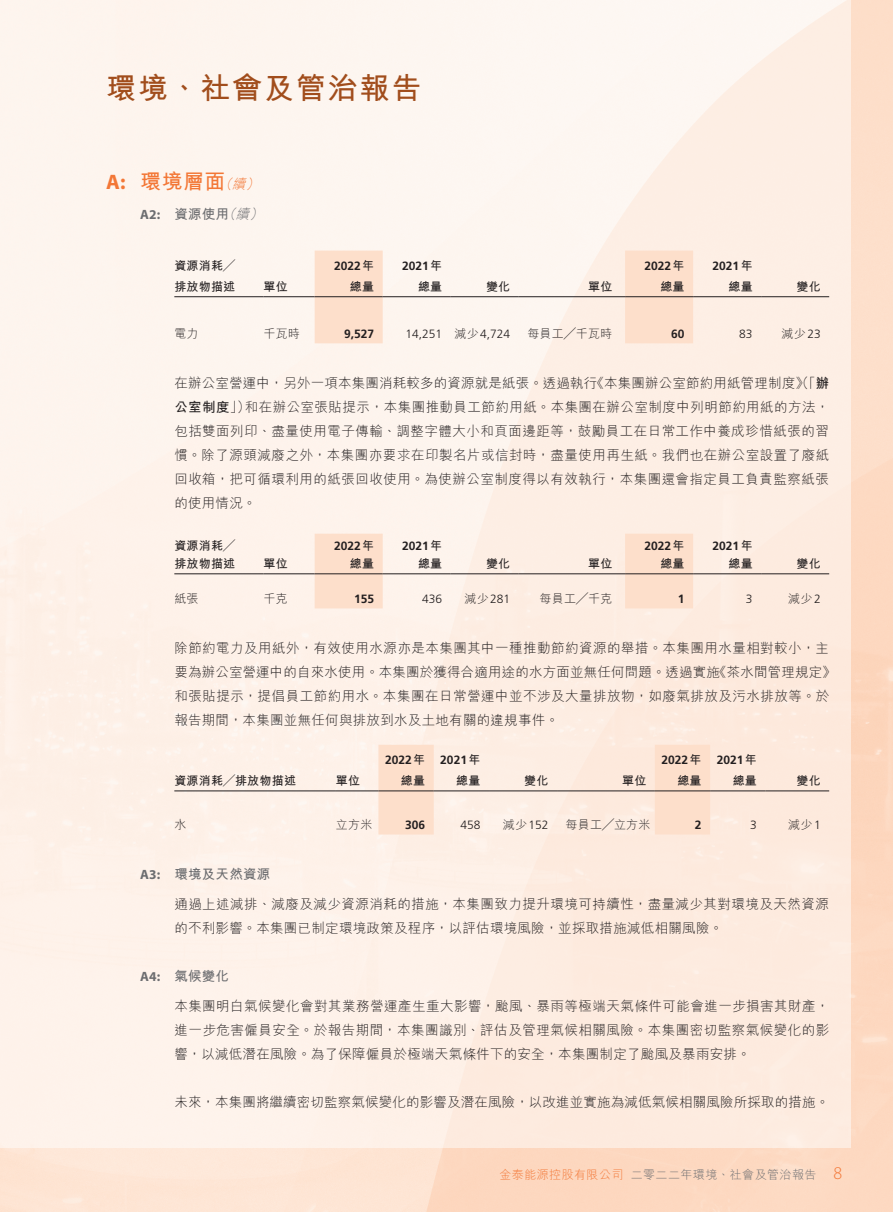
<style>
.page{position:relative;width:893px;height:1212px;background:#fff}
.page>*{position:absolute;margin:0;border:0;box-sizing:border-box;transform-origin:0 0}
.t1{font:700 30px "M Hei HK";letter-spacing:.06em;color:#a14d1c}
._01_H1{font:700 21px "M Hei HK";color:#f37736}
._01_H1-2{font:700 21px "Myriad Pro";color:#f37736}
.t2{font:300 18px "Myriad Pro";color:#f37736}
._00_txt{font:300 13.5px/24px "M Hei HK";letter-spacing:.035em;color:#231f20}
._00_txt-2{font:300 13.5px "M Hei HK";letter-spacing:.01em;color:#231f20}
._00_txt-3{font:300 13.5px "M Hei HK";letter-spacing:.015em;color:#231f20}
._02_H2{font:700 13.5px "M Hei HK";letter-spacing:.02em;color:#6c6d70}
._02_H2-2{font:700 13.5px "Myriad Pro";color:#6c6d70}
._01_H1-3{font:italic 300 13.5px "M Hei HK";color:#f37736}
._02_H2-3{font:italic 300 13.5px "M Hei HK";color:#6c6d70}
._50_Table_txt{font:700 12px "M Hei HK";letter-spacing:.02em;color:#231f20}
._50_Table_txt-2{font:700 12px "Frutiger LT Std";color:#231f20}
._50_Table_txt-3{font:300 12px "M Hei HK";letter-spacing:.02em;color:#231f20}
._50_Table_txt-4{font:300 12px "Frutiger LT Std";color:#231f20}
.t3{font:300 12px "M Hei HK";letter-spacing:.035em;color:#6c6d70}
.t4{font:300 12px "M Hei HK";letter-spacing:.035em;color:#f37736}
.s1{font-family:"M Hei HK"}
.s2{font-family:"Frutiger LT Std"}
.s3{font-weight:700}
</style>
<div class="page">
<img style="left:0;top:0;width:893px;height:1212px">
<div style="left:0;top:0;width:850px;height:1148px;background:#fdf1e9"></div>
<svg style="left:315px;top:251px;width:378px;height:92px"></svg>
<hr style="left:174px;top:296px;width:90px;height:1px;background:#231f20">
<hr style="left:264px;top:296px;width:51px;height:1px;background:#231f20">
<hr style="left:315px;top:296px;width:68px;height:1px;background:#231f20">
<hr style="left:383px;top:296px;width:68px;height:1px;background:#231f20">
<hr style="left:451px;top:296px;width:68px;height:1px;background:#231f20">
<hr style="left:519px;top:296px;width:106px;height:1px;background:#231f20">
<hr style="left:625px;top:296px;width:68px;height:1px;background:#231f20">
<hr style="left:693px;top:296px;width:68px;height:1px;background:#231f20">
<hr style="left:761px;top:296px;width:68px;height:1px;background:#231f20">
<svg style="left:315px;top:534px;width:378px;height:74px"></svg>
<hr style="left:174px;top:573px;width:90px;height:1px;background:#231f20">
<hr style="left:264px;top:573px;width:51px;height:1px;background:#231f20">
<hr style="left:315px;top:573px;width:68px;height:1px;background:#231f20">
<hr style="left:383px;top:573px;width:68px;height:1px;background:#231f20">
<hr style="left:451px;top:573px;width:68px;height:1px;background:#231f20">
<hr style="left:519px;top:573px;width:106px;height:1px;background:#231f20">
<hr style="left:625px;top:573px;width:68px;height:1px;background:#231f20">
<hr style="left:693px;top:573px;width:68px;height:1px;background:#231f20">
<hr style="left:761px;top:573px;width:68px;height:1px;background:#231f20">
<svg style="left:378px;top:745px;width:332px;height:89px"></svg>
<hr style="left:174px;top:790px;width:162px;height:1px;background:#231f20">
<hr style="left:336px;top:790px;width:42px;height:1px;background:#231f20">
<hr style="left:378px;top:790px;width:56px;height:1px;background:#231f20">
<hr style="left:434px;top:790px;width:55px;height:1px;background:#231f20">
<hr style="left:489px;top:790px;width:68px;height:1px;background:#231f20">
<hr style="left:557px;top:790px;width:98px;height:1px;background:#231f20">
<hr style="left:655px;top:790px;width:55px;height:1px;background:#231f20">
<hr style="left:710px;top:790px;width:55px;height:1px;background:#231f20">
<hr style="left:765px;top:790px;width:64px;height:1px;background:#231f20">
<p class="t1" style="left:106px;top:66px;width:316px">環境、社會及管治報告</p>
<p class="_01_H1-2" style="left:106px;top:168px;width:21px">A:</p>
<p class="_01_H1" style="left:140px;top:166px;width:87px">環境層面</p>
<p class="_01_H1-3" style="left:232px;top:177px;width:18px">續</p>
<p class="_01_H1-3" style="left:219px;top:177px;width:18px">（</p>
<p class="_01_H1-3" style="left:246px;top:177px;width:18px">(</p>
<p class="_02_H2-2" style="left:140px;top:205px;width:21px">A2:</p>
<p class="_02_H2-3" style="left:236px;top:207px;width:18px">續</p>
<p class="_02_H2-3" style="left:222px;top:207px;width:18px">（</p>
<p class="_02_H2-3" style="left:249px;top:207px;width:18px">(</p>
<p class="_02_H2" style="left:174px;top:204px;width:56px">資源使用</p>
<p class="_02_H2-2" style="left:140px;top:866px;width:21px">A3:</p>
<p class="_02_H2-2" style="left:140px;top:968px;width:21px">A4:</p>
<p class="_50_Table_txt" style="left:174px;top:257px;width:62px">資源消耗╱</p>
<p class="_50_Table_txt" style="left:174px;top:278px;width:62px">排放物描述</p>
<p class="_50_Table_txt" style="left:264px;top:278px;width:26px">單位</p>
<p class="_50_Table_txt-2" style="left:334px;top:259px;width:42px">2022<span class="s1">年</span></p>
<p class="_50_Table_txt" style="left:350px;top:278px;width:26px">總量</p>
<p class="_50_Table_txt-2" style="left:402px;top:259px;width:42px">2021<span class="s1">年</span></p>
<p class="_50_Table_txt" style="left:418px;top:278px;width:26px">總量</p>
<p class="_50_Table_txt" style="left:486px;top:278px;width:26px">變化</p>
<p class="_50_Table_txt" style="left:588px;top:278px;width:26px">單位</p>
<p class="_50_Table_txt-2" style="left:644px;top:259px;width:42px">2022<span class="s1">年</span></p>
<p class="_50_Table_txt" style="left:660px;top:278px;width:26px">總量</p>
<p class="_50_Table_txt-2" style="left:712px;top:259px;width:42px">2021<span class="s1">年</span></p>
<p class="_50_Table_txt" style="left:728px;top:278px;width:26px">總量</p>
<p class="_50_Table_txt" style="left:796px;top:278px;width:26px">變化</p>
<p class="_50_Table_txt-3" style="left:174px;top:327px;width:26px">電力</p>
<p class="_50_Table_txt-3" style="left:264px;top:327px;width:38px">千瓦時</p>
<p class="_50_Table_txt-2" style="left:344px;top:326px;width:32px">9,527</p>
<p class="_50_Table_txt-4" style="left:406px;top:327px;width:38px">14,251</p>
<p class="_50_Table_txt-4" style="left:454px;top:327px;width:57px"><span class="s1">減少</span> 4,724</p>
<p class="_50_Table_txt-3" style="left:527px;top:327px;width:86px">每員工╱千瓦時</p>
<p class="_50_Table_txt-2" style="left:671px;top:326px;width:15px">60</p>
<p class="_50_Table_txt-4" style="left:739px;top:327px;width:15px">83</p>
<p class="_50_Table_txt-3" style="left:782px;top:327px;width:41px">減少<span class="s2">23</span></p>
<p class="_00_txt" style="left:245px;top:371px;width:586px;text-indent:-70px">在辦公室營運中，另外一項本集團消耗較多的資源就是紙張。透過執行<br>和在辦公室張貼提示，本集團推動員工節約用紙。本集團在辦公室制度中列明節約用紙的方法，</p>
<p class="_00_txt-3" style="left:591px;top:376px;width:240px">《本集團辦公室節約用紙管理制度》（「<span class="s3">辦</span></p>
<p class="_00_txt" style="left:174px;top:395px;width:656px"><span class="s3">公室制度</span>」）<br>包括雙面列印、盡量使用電子傳輸、調整字體大小和頁面邊距等，鼓勵員工在日常工作中養成珍惜紙張的習慣。除了源頭減廢之外，本集團亦要求在印製名片或信封時，盡量使用再生紙。我們也在辦公室設置了廢紙回收箱，把可循環利用的紙張回收使用。為使辦公室制度得以有效執行，本集團還會指定員工負責監察紙張的使用情況。</p>
<p class="_50_Table_txt" style="left:174px;top:537px;width:62px">資源消耗╱</p>
<p class="_50_Table_txt" style="left:264px;top:555px;width:26px">單位</p>
<p class="_50_Table_txt-2" style="left:334px;top:539px;width:42px">2022<span class="s1">年</span></p>
<p class="_50_Table_txt" style="left:350px;top:555px;width:26px">總量</p>
<p class="_50_Table_txt-2" style="left:402px;top:539px;width:42px">2021<span class="s1">年</span></p>
<p class="_50_Table_txt-2" style="left:644px;top:539px;width:42px">2022<span class="s1">年</span></p>
<p class="_50_Table_txt" style="left:660px;top:555px;width:26px">總量</p>
<p class="_50_Table_txt-2" style="left:712px;top:539px;width:42px">2021<span class="s1">年</span></p>
<p class="_50_Table_txt" style="left:418px;top:555px;width:26px">總量</p>
<p class="_50_Table_txt" style="left:728px;top:555px;width:26px">總量</p>
<p class="_50_Table_txt" style="left:174px;top:555px;width:62px">排放物描述</p>
<p class="_50_Table_txt" style="left:486px;top:555px;width:26px">變化</p>
<p class="_50_Table_txt" style="left:796px;top:555px;width:26px">變化</p>
<p class="_50_Table_txt" style="left:588px;top:555px;width:26px">單位</p>
<p class="_50_Table_txt-3" style="left:540px;top:592px;width:74px">每員工╱千克</p>
<p class="_50_Table_txt-3" style="left:264px;top:592px;width:26px">千克</p>
<p class="_50_Table_txt-4" style="left:464px;top:592px;width:47px"><span class="s1">減少</span> 281</p>
<p class="_50_Table_txt-3" style="left:788px;top:592px;width:34px">減少<span class="s2">2</span></p>
<p class="_50_Table_txt-3" style="left:174px;top:592px;width:26px">紙張</p>
<p class="_00_txt" style="left:713px;top:636px;width:124px;text-indent:-539px">除節約電力及用紙外，有效使用水源亦是本集團其中一種推動節約資源的舉措。本集團用水量相對較小，主《茶水間管理規定《</p>
<p class="_50_Table_txt-4" style="left:422px;top:592px;width:22px">436</p>
<p class="_50_Table_txt-4" style="left:746px;top:592px;width:8px">3</p>
<p class="_50_Table_txt-2" style="left:354px;top:591px;width:22px">155</p>
<p class="_50_Table_txt-2" style="left:678px;top:591px;width:8px">1</p>
<p class="_00_txt" style="left:174px;top:660px;width:656px">要為辦公室營運中的自來水使用。本集團於獲得合適用途的水方面並無任何問題。透過實施<br>和張貼提示，提倡員工節約用水。本集團在日常營運中並不涉及大量排放物，如廢氣排放及污水排放等。於報告期間，本集團並無任何與排放到水及土地有關的違規事件。</p>
<p class="_50_Table_txt" style="left:174px;top:772px;width:123px">資源消耗╱排放物描述</p>
<p class="_50_Table_txt-3" style="left:174px;top:818px;width:13px">水</p>
<p class="_02_H2" style="left:174px;top:864px;width:98px">環境及天然資源</p>
<p class="_50_Table_txt" style="left:336px;top:772px;width:26px">單位</p>
<p class="_50_Table_txt-3" style="left:336px;top:818px;width:38px">立方米</p>
<p class="_50_Table_txt-2" style="left:385px;top:753px;width:42px">2022<span class="s1">年</span></p>
<p class="_50_Table_txt" style="left:401px;top:772px;width:26px">總量</p>
<p class="_50_Table_txt-2" style="left:405px;top:817px;width:22px">306</p>
<p class="_50_Table_txt-2" style="left:440px;top:753px;width:42px">2021<span class="s1">年</span></p>
<p class="_50_Table_txt" style="left:456px;top:772px;width:26px">總量</p>
<p class="_50_Table_txt-4" style="left:460px;top:818px;width:22px">458</p>
<p class="_50_Table_txt" style="left:524px;top:772px;width:26px">變化</p>
<p class="_50_Table_txt-4" style="left:503px;top:818px;width:47px"><span class="s1">減少</span> 152</p>
<p class="_50_Table_txt" style="left:622px;top:772px;width:26px">單位</p>
<p class="_50_Table_txt-2" style="left:661px;top:753px;width:42px">2022<span class="s1">年</span></p>
<p class="_50_Table_txt" style="left:677px;top:772px;width:26px">總量</p>
<p class="_50_Table_txt-3" style="left:566px;top:818px;width:86px">每員工╱立方米</p>
<p class="_50_Table_txt-2" style="left:695px;top:817px;width:8px">2</p>
<p class="_50_Table_txt-2" style="left:717px;top:753px;width:42px">2021<span class="s1">年</span></p>
<p class="_50_Table_txt" style="left:733px;top:772px;width:26px">總量</p>
<p class="_50_Table_txt-4" style="left:750px;top:818px;width:8px">3</p>
<p class="_50_Table_txt" style="left:796px;top:772px;width:26px">變化</p>
<p class="_50_Table_txt-3" style="left:788px;top:818px;width:34px">減少<span class="s2">1</span></p>
<p class="_00_txt" style="left:174px;top:892px;width:656px">通過上述減排、減廢及減少資源消耗的措施，本集團致力提升環境可持續性，盡量減少其對環境及天然資源的不利影響。本集團已制定環境政策及程序，以評估環境風險，並採取措施減低相關風險。</p>
<p class="_02_H2" style="left:174px;top:966px;width:56px">氣候變化</p>
<p class="_00_txt" style="left:174px;top:994px;width:656px;text-align:justify">本集團明白氣候變化會對其業務營運產生重大影響，颱風、暴雨等極端天氣條件可能會進一步損害其財產，進一步危害僱員安全。於報告期間，本集團識別、評估及管理氣候相關風險。本集團密切監察氣候變化的影響，以減低潛在風險。為了保障僱員於極端天氣條件下的安全，本集團制定了颱風及暴雨安排。</p>
<p class="_00_txt-2" style="left:174px;top:1095px;width:656px">未來，本集團將繼續密切監察氣候變化的影響及潛在風險，以改進並實施為減低氣候相關風險所採取的措施。</p>
<p class="t4" style="left:499px;top:1168px;width:125px">金泰能源控股有限公司</p>
<p class="t3" style="left:631px;top:1168px;width:187px">二零二二年環境、社會及管治報告</p>
<p class="t2" style="left:833px;top:1162px;width:10px">8</p>
</div>
